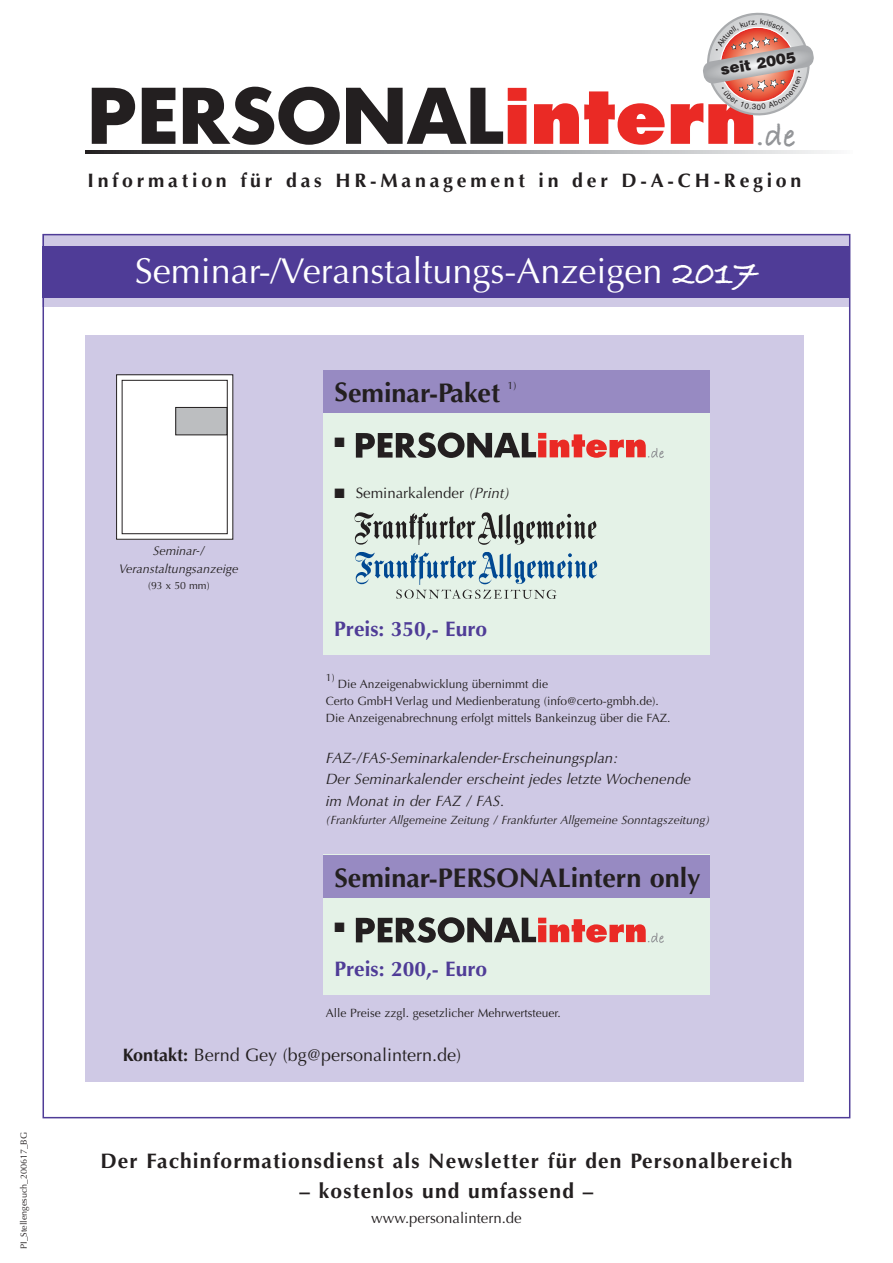
<style>
.page{position:relative;width:893px;height:1263px;background:#fff}
.page>*{position:absolute;margin:0;border:0;box-sizing:border-box;transform-origin:0 0}
.t1{font:700 84px "Futura No 2 D";color:#231f20}
.t2{font:36px "Optima";color:#fff}
.t3{font:700 32.85px "Bradley Hand ITCTT";color:#939598}
.t4{font:700 27px "Optima";color:#231f20}
.t5{font:700 21px "Optima";letter-spacing:.055em;color:#231f20}
.t6{font:700 21px "Optima";color:#4f3c97}
.t7{font:700 19.5px "Optima";letter-spacing:.195em;color:#231f20}
.t8{font:18px "Optima";color:#231f20}
.t9{font:italic 15px/21.5px "Optima";color:#231f20}
.t10{font:15px "Optima";color:#231f20}
.t11{font:900 15px "Helvetica";color:#231f20}
.t12{font:13.5px "Zapf Dingbats ITC";color:#231f20}
.t13{font:italic 12.6px/18px "Optima";color:#231f20;text-align:center}
.t14{font:12px/17.1px "Optima";color:#231f20}
.t15{font:italic 12px "Optima";color:#231f20}
.t16{font:10.5px "Optima";color:#231f20}
.t17{font:9px "Optima";color:#231f20}
.s1{font-family:"Frutiger";font-weight:900;font-size:74.55px;color:#ea2a25}
.s2{font-family:"Futura";font-weight:800;font-size:74.55px;color:#ea2a25}
.s3{font-family:"Bradley Hand ITCTT";font-weight:700}
.s4{font-style:italic}
.s5{font-weight:700}
</style>
<div class="page">
<div style="left:43px;top:234px;width:807px;height:72px;background:#cfc9e5"></div>
<div style="left:43px;top:247px;width:807px;height:51px;background:#4f3c97"></div>
<div style="left:85px;top:335px;width:719px;height:747px;background:#cfc9e5"></div>
<div style="left:323px;top:370px;width:387px;height:285px;background:#e4f2e7"></div>
<div style="left:323px;top:370px;width:387px;height:42px;background:#978ac2"></div>
<svg style="left:118px;top:377px;width:113px;height:160px;background:#e5e4e4"></svg>
<div style="left:122px;top:380px;width:105px;height:154px;background:#fff"></div>
<div style="left:122px;top:380px;width:105px;height:154px;border:1px solid #231f20"></div>
<div style="left:176px;top:407px;width:51px;height:28px;background:#bcbec0"></div>
<div style="left:176px;top:407px;width:51px;height:28px;border:1px solid #231f20"></div>
<svg style="left:355px;top:552px;width:242px;height:47px"></svg>
<svg style="left:354px;top:512px;width:243px;height:33px"></svg>
<svg style="left:85px;top:151px;width:747px;height:3px;background:#8f9092"></svg>
<div style="left:538px;top:440px;width:8px;height:17px;background:#ea2a25"></div>
<div style="left:538px;top:433px;width:8px;height:6px;background:#ea2a25"></div>
<svg style="left:356px;top:432px;width:180px;height:26px"></svg>
<svg style="left:550px;top:434px;width:114px;height:24px"></svg>
<div style="left:323px;top:855px;width:387px;height:140px;background:#e4f2e7"></div>
<div style="left:323px;top:855px;width:387px;height:42px;background:#978ac2"></div>
<div style="left:538px;top:925px;width:8px;height:17px;background:#ea2a25"></div>
<div style="left:538px;top:918px;width:8px;height:5px;background:#ea2a25"></div>
<svg style="left:356px;top:917px;width:180px;height:26px"></svg>
<svg style="left:550px;top:919px;width:114px;height:24px"></svg>
<svg style="left:703px;top:12px;width:111px;height:104px"></svg>
<p class="t17" style="left:20px;top:1249px;width:118px;rotate:-90deg">PI_Stellengesuch_200617_BG</p>
<p class="t11" style="left:720px;top:64px;width:78px;rotate:-10deg">seit 2005</p>
<h1 class="t1" style="left:87px;top:88px;width:671px">PERSONAL<span class="s1">i</span><span class="s2">ntern</span></h1>
<h3 class="t7" style="left:87px;top:172px;width:716px">Information für das HR-Management in der D-A-CH-Region</h3>
<h3 class="t3" style="left:756px;top:114px;width:41px">.de</h3>
<h2 class="t2" style="left:135px;top:256px;width:625px">Seminar-/Veranstaltungs-Anzeigen <span class="s3">2017</span></h2>
<h3 class="t4" style="left:335px;top:381px;width:167px">Seminar-Paket</h3>
<p class="t16" style="left:507px;top:381px;width:10px">1)</p>
<p class="t12" style="left:335px;top:437px;width:12px">■</p>
<p class="t13" style="left:119px;top:543px;width:121px">Seminar-/<br>Veranstaltungsanzeige</p>
<p class="t16" style="left:148px;top:581px;width:63px">(93 x 50 mm)</p>
<p class="t10" style="left:334px;top:487px;width:177px">■ Seminarkalender <span class="s4">(Print)</span></p>
<h3 class="t6" style="left:334px;top:620px;width:154px">Preis: 350,- Euro</h3>
<p class="t16" style="left:326px;top:673px;width:10px">1)</p>
<p class="t14" style="left:326px;top:676px;width:346px;text-indent:12px">Die Anzeigenabwicklung übernimmt die<br>Certo GmbH Verlag und Medienberatung (info@certo-gmbh.de).<br>Die Anzeigenabrechnung erfolgt mittels Bankeinzug über die FAZ.</p>
<p class="t9" style="left:326px;top:748px;width:367px">FAZ-/FAS-Seminarkalender-Erscheinungsplan:<br>Der Seminarkalender erscheint jedes letzte Wochenende im Monat in der FAZ / FAS.</p>
<p class="t15" style="left:326px;top:815px;width:386px">(Frankfurter Allgemeine Zeitung / Frankfurter Allgemeine Sonntagszeitung)</p>
<h3 class="t4" style="left:334px;top:866px;width:368px">Seminar-PERSONALintern only</h3>
<p class="t12" style="left:334px;top:922px;width:12px">■</p>
<h3 class="t6" style="left:334px;top:960px;width:154px">Preis: 200,- Euro</h3>
<p class="t14" style="left:326px;top:1006px;width:236px">Alle Preise zzgl. gesetzlicher Mehrwertsteuer.</p>
<h3 class="t8" style="left:123px;top:1047px;width:340px"><span class="s5">Kontakt:</span> Bernd Gey (bg@personalintern.de)</h3>
<h3 class="t5" style="left:100px;top:1152px;width:693px">Der Fachinformationsdienst als Newsletter für den Personal bereich</h3>
<h3 class="t5" style="left:300px;top:1182px;width:295px">– kostenlos und umfassend –</h3>
<p class="t10" style="left:371px;top:1212px;width:152px">www.personalintern.de</p>
</div>
